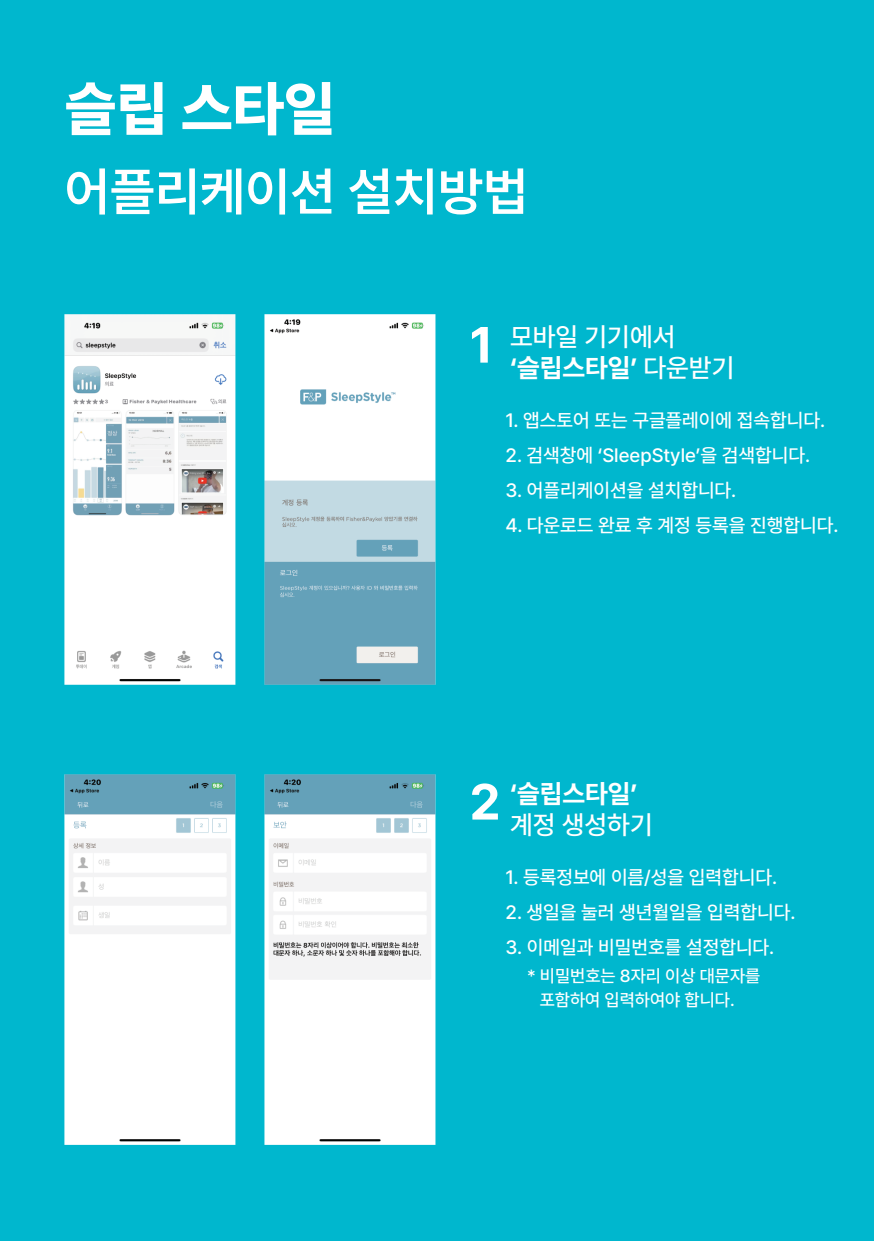
<style>
.page{position:relative;width:874px;height:1241px;background:#fff}
.page>*{position:absolute;margin:0;border:0;box-sizing:border-box;transform-origin:0 0}
.t1{font:800 59.5px "Pretendard";color:#fff}
.t2{font:600 52.15px "Pretendard";color:#fff}
.t3{font:500 26.25px/31.5px "Pretendard";color:#fff}
.t4{font:700 26.25px/31.5px "Pretendard";color:#fff}
.t5{font:500 19.25px "Pretendard";color:#fff}
.t6{font:500 17.5px/24.5px "Pretendard";color:#fff}
.s1{font-weight:700;font-size:50.4px}
.s2{font-weight:700}
.s3{font-size:50.4px}
.s4{font-weight:500}
</style>
<div class="page">
<div style="left:0;top:0;width:873px;height:1240px;background:#00b7ce"></div>
<img style="left:64px;top:314px;width:372px;height:829px">
<h1 class="t1" style="left:65px;top:65px;width:272px">슬립 스타일</h1>
<h2 class="t2" style="left:65px;top:154px;width:464px">어플리케이션 설치방법</h2>
<h3 class="t3" style="left:510px;top:320px;width:226px;text-indent:-40px"><span class="s1">1</span> 모바일 기기에서 <span class="s2">‘슬립스타일’</span> 다운받기</h3>
<p class="t5" style="left:505px;top:406px;width:321px">1. 앱스토어 또는 구글플레이에 접속합니다.</p>
<p class="t5" style="left:505px;top:441px;width:306px">2. 검색창에 ‘SleepStyle’을 검색합니다.</p>
<p class="t5" style="left:505px;top:476px;width:232px">3. 어플리케이션을 설치합니다.</p>
<p class="t5" style="left:505px;top:511px;width:334px">4. 다운로드 완료 후 계정 등록을 진행합니다.</p>
<h3 class="t4" style="left:510px;top:776px;width:144px;text-indent:-40px"><span class="s3">2</span> ‘슬립스타일’ <span class="s4">계정 생성하기</span></h3>
<p class="t5" style="left:505px;top:862px;width:273px">1. 등록정보에 이름/성을 입력합니다.</p>
<p class="t5" style="left:505px;top:897px;width:291px">2. 생일을 눌러 생년월일을 입력합니다.</p>
<p class="t5" style="left:505px;top:932px;width:270px">3. 이메일과 비밀번호를 설정합니다.</p>
<p class="t6" style="left:539px;top:962px;width:222px;text-indent:-13px">* 비밀번호는 8자리 이상 대문자를 포함하여 입력하여야 합니다.</p>
</div>
